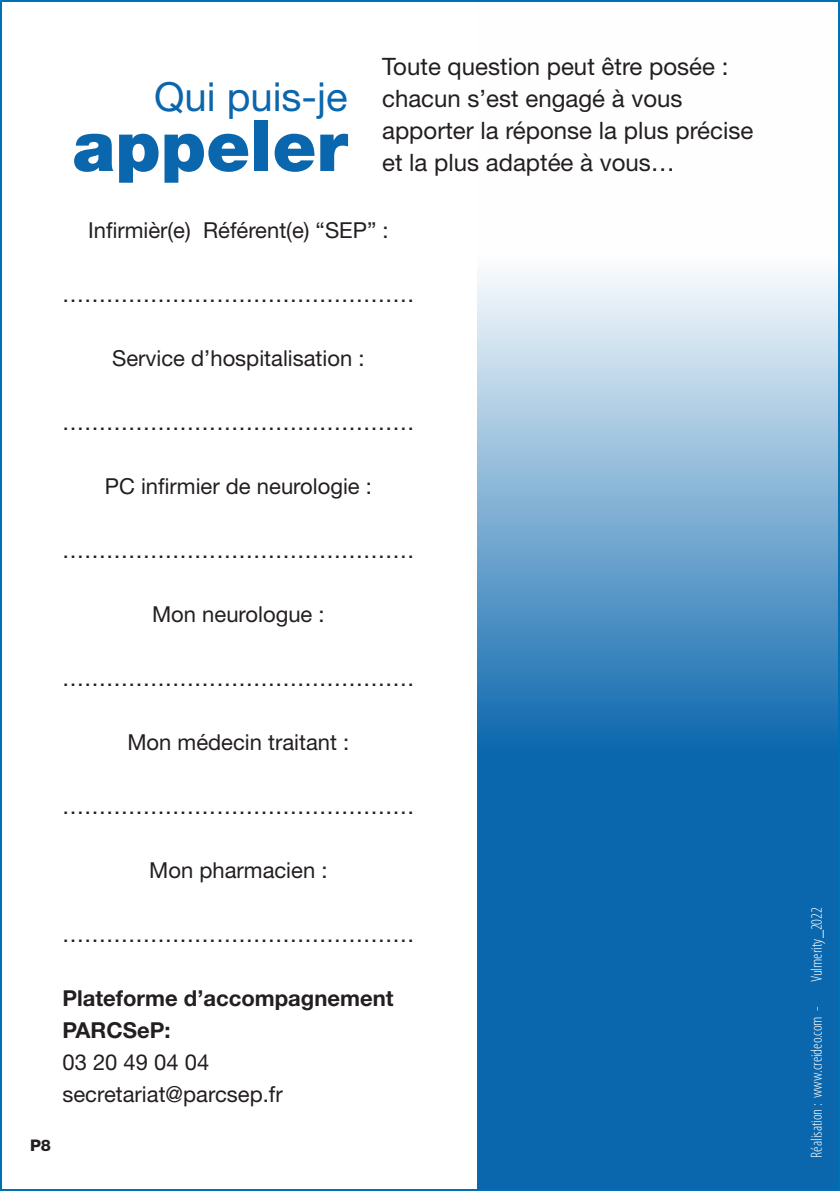
<style>
.page{position:relative;width:840px;height:1191px;background:#fff}
.page>*{position:absolute;margin:0;border:0;box-sizing:border-box;transform-origin:0 0}
.Default_1_LT_Titel{font:900 70px "Helvetica Neue LT Std";color:#0a66ad}
.Default_1_LT_Titel-2{font:40px "Helvetica Neue LT Std";color:#0a66ad}
.Default_1_LT_Titel-3{font:24px "Helvetica Neue LT Std";color:#231f20}
.Default_1_LT_Titel-4{font:22px "Helvetica Neue LT Std";color:#231f20}
.Default_1_LT_Titel-5{font:700 22px/32px "Helvetica Neue LT Std";color:#231f20}
.t1{font:300 condensed 16px "Myriad Pro";color:#fff}
.Default_1_LT_Titel-6{font:800 16px "Helvetica Neue LT Std";color:#231f20}
</style>
<div class="page">
<svg style="left:477px;top:273px;width:359px;height:915px;background:#478cc1"></svg>
<p class="Default_1_LT_Titel-2" style="left:154px;top:73px;width:195px">Qui puis-je</p>
<p class="Default_1_LT_Titel" style="left:72px;top:104px;width:276px">appeler</p>
<p class="Default_1_LT_Titel-3" style="left:382px;top:52px;width:347px">Toute question peut être posée :</p>
<p class="Default_1_LT_Titel-3" style="left:382px;top:84px;width:302px">chacun s’est engagé à vous</p>
<p class="Default_1_LT_Titel-3" style="left:382px;top:116px;width:372px">apporter la réponse la plus précise</p>
<p class="Default_1_LT_Titel-3" style="left:382px;top:148px;width:294px">et la plus adaptée à vous…</p>
<p class="Default_1_LT_Titel-4" style="left:88px;top:217px;width:302px">Infirmièr(e) Référent(e) “SEP” :</p>
<p class="Default_1_LT_Titel-4" style="left:62px;top:281px;width:353px">…………………………………………</p>
<p class="Default_1_LT_Titel-4" style="left:112px;top:345px;width:254px">Service d’hospitalisation :</p>
<p class="Default_1_LT_Titel-4" style="left:62px;top:409px;width:353px">…………………………………………</p>
<p class="Default_1_LT_Titel-4" style="left:105px;top:473px;width:268px">PC infirmier de neurologie :</p>
<p class="Default_1_LT_Titel-4" style="left:62px;top:537px;width:353px">…………………………………………</p>
<p class="Default_1_LT_Titel-4" style="left:152px;top:601px;width:174px">Mon neurologue :</p>
<p class="Default_1_LT_Titel-4" style="left:62px;top:665px;width:353px">…………………………………………</p>
<p class="Default_1_LT_Titel-4" style="left:127px;top:729px;width:223px">Mon médecin traitant :</p>
<p class="Default_1_LT_Titel-4" style="left:62px;top:793px;width:353px">…………………………………………</p>
<p class="Default_1_LT_Titel-4" style="left:149px;top:857px;width:180px">Mon pharmacien :</p>
<p class="Default_1_LT_Titel-4" style="left:62px;top:921px;width:353px">…………………………………………</p>
<p class="Default_1_LT_Titel-5" style="left:62px;top:981px;width:332px">Plateforme d’accompagnement<br>PARCSeP:</p>
<p class="Default_1_LT_Titel-4" style="left:62px;top:1049px;width:148px">03 20 49 04 04</p>
<p class="Default_1_LT_Titel-4" style="left:62px;top:1081px;width:222px">secretariat@parcsep.fr</p>
<p class="Default_1_LT_Titel-6" style="left:30px;top:1136px;width:23px">P8</p>
<p class="t1" style="left:806px;top:982px;width:76px;rotate:-90deg">Vulmerity_2022</p>
<p class="t1" style="left:806px;top:1157px;width:152px;rotate:-90deg">Réalisation : www.creideo.com -</p>
</div>
